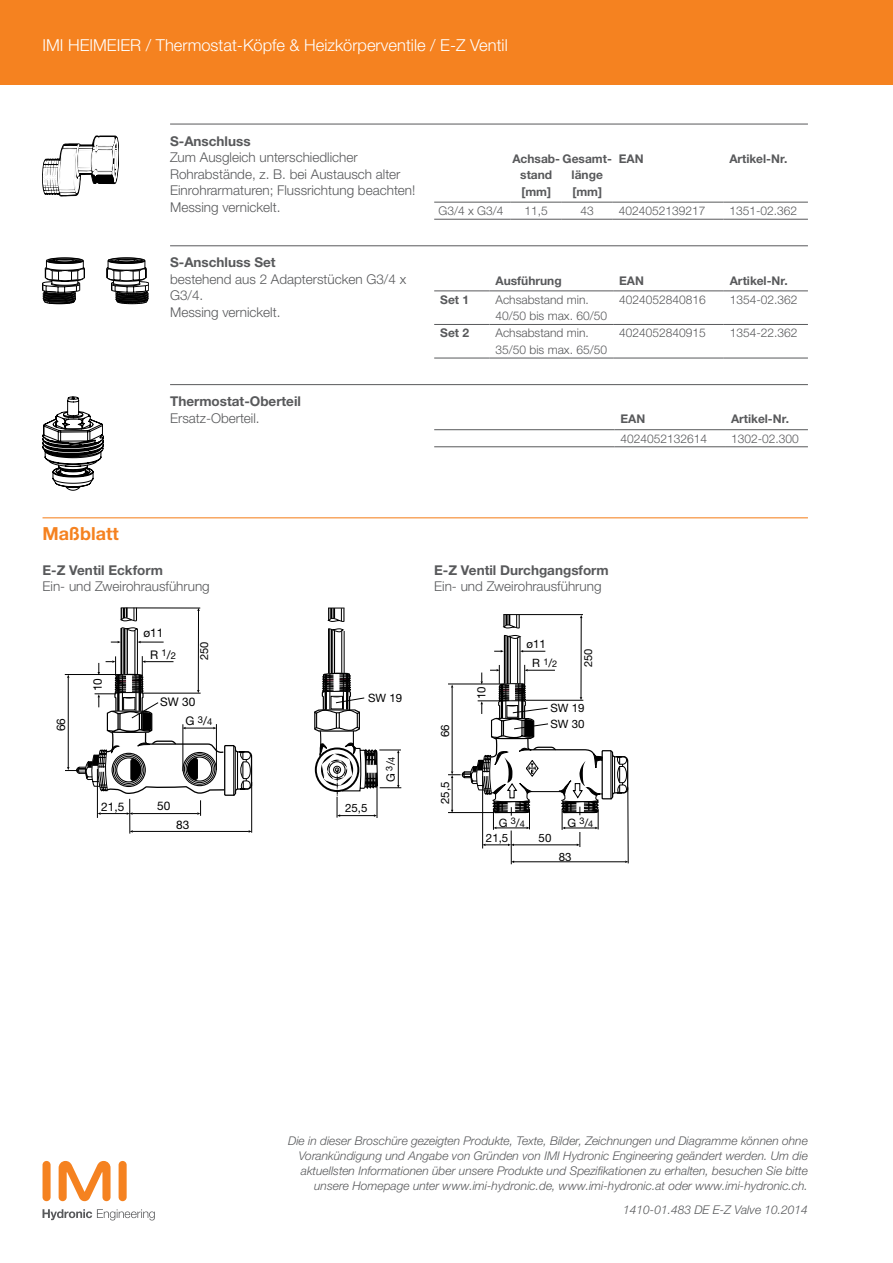
<style>
.page{position:relative;width:893px;height:1263px;background:#fff}
.page>*{position:absolute;margin:0;border:0;box-sizing:border-box;transform-origin:0 0}
.t1{font:700 18px "Helvetica Neue LTW1 G";color:#f58220}
.t2{font:300 16.5px "Helvetica Neue LTW1 G";color:#fff}
.t3{font:300 13.5px/16.5px "Helvetica Neue LTW1 G";color:#58595b}
.t4{font:700 13.5px "Helvetica Neue LTW1 G";color:#58595b}
.t5{font:italic 300 12px/15px "Helvetica Neue LTW1 G";color:#58595b;text-align:right}
.t6{font:300 12px/16.5px "Helvetica Neue LTW1 G";color:#58595b}
.t7{font:700 12px/16.5px "Helvetica Neue LTW1 G";color:#58595b}
.t8{font:11.85px/21.3px "Helvetica Neue";color:#000}
.t9{font:11.55px/16.2px "Helvetica Neue";color:#000}
.t10{font:11.1px "Helvetica Neue";color:#000}
.s1{font-size:9.45px}
.s2{font-size:9.15px}
</style>
<div class="page">
<div style="left:0;top:0;width:893px;height:85px;background:#f58220"></div>
<div style="left:43px;top:1161px;width:8px;height:40px;background:#f58220;border-radius:4px"></div>
<div style="left:119px;top:1161px;width:8px;height:40px;background:#f58220;border-radius:4px"></div>
<svg style="left:59px;top:1161px;width:52px;height:40px"></svg>
<svg style="left:43px;top:1209px;width:112px;height:11px"></svg>
<hr style="left:170px;top:124px;width:638px;height:1px;background:#58595b">
<hr style="left:434px;top:202px;width:77px;height:1px;background:#58595b">
<hr style="left:434px;top:219px;width:77px;height:1px;background:#58595b">
<hr style="left:511px;top:202px;width:51px;height:1px;background:#58595b">
<hr style="left:511px;top:219px;width:51px;height:1px;background:#58595b">
<hr style="left:562px;top:202px;width:51px;height:1px;background:#58595b">
<hr style="left:562px;top:219px;width:51px;height:1px;background:#58595b">
<hr style="left:613px;top:202px;width:110px;height:1px;background:#58595b">
<hr style="left:613px;top:219px;width:110px;height:1px;background:#58595b">
<hr style="left:723px;top:202px;width:85px;height:1px;background:#58595b">
<hr style="left:723px;top:219px;width:85px;height:1px;background:#58595b">
<hr style="left:170px;top:245px;width:638px;height:1px;background:#58595b">
<hr style="left:434px;top:290px;width:55px;height:1px;background:#58595b">
<hr style="left:489px;top:290px;width:124px;height:1px;background:#58595b">
<hr style="left:613px;top:290px;width:111px;height:1px;background:#58595b">
<hr style="left:724px;top:290px;width:84px;height:1px;background:#58595b">
<hr style="left:434px;top:324px;width:55px;height:1px;background:#58595b">
<hr style="left:434px;top:358px;width:55px;height:1px;background:#58595b">
<hr style="left:489px;top:324px;width:124px;height:1px;background:#58595b">
<hr style="left:489px;top:358px;width:124px;height:1px;background:#58595b">
<hr style="left:613px;top:324px;width:111px;height:1px;background:#58595b">
<hr style="left:613px;top:358px;width:111px;height:1px;background:#58595b">
<hr style="left:724px;top:324px;width:84px;height:1px;background:#58595b">
<hr style="left:724px;top:358px;width:84px;height:1px;background:#58595b">
<hr style="left:170px;top:384px;width:638px;height:1px;background:#58595b">
<hr style="left:434px;top:429px;width:180px;height:1px;background:#58595b">
<hr style="left:434px;top:446px;width:180px;height:1px;background:#58595b">
<hr style="left:614px;top:429px;width:111px;height:1px;background:#58595b">
<hr style="left:614px;top:446px;width:111px;height:1px;background:#58595b">
<hr style="left:725px;top:429px;width:83px;height:1px;background:#58595b">
<hr style="left:725px;top:446px;width:83px;height:1px;background:#58595b">
<hr style="left:43px;top:517px;width:765px;height:1px;background:#f58220">
<svg style="left:43px;top:136px;width:76px;height:60px"></svg>
<svg style="left:42px;top:258px;width:107px;height:46px"></svg>
<svg style="left:43px;top:397px;width:61px;height:94px"></svg>
<svg style="left:111px;top:641px;width:9px;height:2px"></svg>
<svg style="left:121px;top:627px;width:17px;height:4px"></svg>
<svg style="left:138px;top:641px;width:26px;height:2px"></svg>
<hr style="left:198px;top:611px;width:1px;height:79px;background:#000">
<hr style="left:121px;top:608px;width:79px;height:1px;background:#000">
<hr style="left:120px;top:628px;width:2px;height:47px;background:#000">
<hr style="left:137px;top:629px;width:1px;height:45px;background:#000">
<hr style="left:134px;top:630px;width:1px;height:46px;background:#000">
<hr style="left:127px;top:629px;width:1px;height:45px;background:#000">
<hr style="left:123px;top:628px;width:2px;height:46px;background:#000">
<svg style="left:64px;top:656px;width:189px;height:178px"></svg>
<svg style="left:120px;top:608px;width:17px;height:13px"></svg>
<svg style="left:328px;top:628px;width:16px;height:4px"></svg>
<hr style="left:344px;top:631px;width:1px;height:42px;background:#000">
<hr style="left:328px;top:629px;width:2px;height:44px;background:#000">
<hr style="left:334px;top:631px;width:1px;height:42px;background:#000">
<hr style="left:341px;top:630px;width:1px;height:43px;background:#000">
<hr style="left:331px;top:629px;width:2px;height:45px;background:#000">
<svg style="left:327px;top:608px;width:17px;height:14px"></svg>
<svg style="left:314px;top:672px;width:87px;height:146px"></svg>
<hr style="left:511px;top:830px;width:1px;height:34px;background:#000">
<svg style="left:506px;top:635px;width:15px;height:4px"></svg>
<hr style="left:581px;top:618px;width:1px;height:79px;background:#000">
<hr style="left:503px;top:614px;width:80px;height:1px;background:#000">
<hr style="left:520px;top:637px;width:1px;height:46px;background:#000">
<hr style="left:504px;top:635px;width:2px;height:49px;background:#000">
<hr style="left:510px;top:637px;width:1px;height:47px;background:#000">
<hr style="left:506px;top:636px;width:3px;height:48px;background:#000">
<hr style="left:517px;top:638px;width:1px;height:45px;background:#000">
<svg style="left:502px;top:615px;width:18px;height:13px"></svg>
<hr style="left:514px;top:861px;width:111px;height:1px;background:#000">
<hr style="left:628px;top:787px;width:1px;height:76px;background:#000">
<svg style="left:448px;top:665px;width:181px;height:187px"></svg>
<svg style="left:520px;top:650px;width:25px;height:2px"></svg>
<svg style="left:494px;top:650px;width:10px;height:2px"></svg>
<h2 class="t2" style="left:43px;top:35px;width:467px">IMI HEIMEIER / Thermostat-Köpfe &amp; Heizkörperventile / E-Z Ventil</h2>
<p class="t4" style="left:170px;top:133px;width:82px">S-Anschluss</p>
<p class="t3" style="left:170px;top:149px;width:247px">Zum Ausgleich unterschiedlicher Rohrabstände, z. B. bei Austausch alter Einrohrarmaturen; Flussrichtung beachten!<br>Messing vernickelt.</p>
<p class="t7" style="left:520px;top:150px;width:93px;text-indent:-8px">Achsab- Gesamt&shy;stand<br>[mm]</p>
<p class="t7" style="left:619px;top:150px;width:26px">EAN</p>
<p class="t7" style="left:729px;top:150px;width:60px">Artikel-Nr.</p>
<p class="t7" style="left:572px;top:167px;width:33px">länge [mm]</p>
<p class="t6" style="left:438px;top:202px;width:66px">G3/4 x G3/4</p>
<p class="t6" style="left:525px;top:202px;width:25px">11,5</p>
<p class="t6" style="left:581px;top:202px;width:15px">43</p>
<p class="t6" style="left:619px;top:202px;width:88px">4024052139217</p>
<p class="t6" style="left:729px;top:202px;width:69px">1351-02.362</p>
<p class="t4" style="left:170px;top:254px;width:107px">S-Anschluss Set</p>
<p class="t3" style="left:170px;top:271px;width:238px">bestehend aus 2 Adapterstücken G3/4 x<br>G3/4.<br>Messing vernickelt.</p>
<p class="t7" style="left:495px;top:272px;width:68px">Ausführung</p>
<p class="t7" style="left:619px;top:272px;width:26px">EAN</p>
<p class="t7" style="left:730px;top:272px;width:60px">Artikel-Nr.</p>
<p class="t7" style="left:440px;top:291px;width:30px">Set 1</p>
<p class="t6" style="left:495px;top:291px;width:113px">Achsabstand min.<br>40/50 bis max. 60/50</p>
<p class="t6" style="left:619px;top:291px;width:88px">4024052840816</p>
<p class="t6" style="left:730px;top:291px;width:69px">1354-02.362</p>
<p class="t7" style="left:440px;top:325px;width:30px">Set 2</p>
<p class="t6" style="left:495px;top:325px;width:113px">Achsabstand min.<br>35/50 bis max. 65/50</p>
<p class="t6" style="left:619px;top:325px;width:88px">4024052840915</p>
<p class="t6" style="left:730px;top:325px;width:69px">1354-22.362</p>
<p class="t4" style="left:170px;top:393px;width:132px">Thermostat-Oberteil</p>
<p class="t3" style="left:170px;top:410px;width:91px">Ersatz-Oberteil.</p>
<p class="t7" style="left:620px;top:411px;width:26px">EAN</p>
<p class="t7" style="left:731px;top:411px;width:60px">Artikel-Nr.</p>
<p class="t6" style="left:620px;top:430px;width:88px">4024052132614</p>
<p class="t6" style="left:731px;top:430px;width:69px">1302-02.300</p>
<h1 class="t1" style="left:43px;top:522px;width:78px">Maßblatt</h1>
<p class="t4" style="left:43px;top:561px;width:122px">E-Z Ventil Eckform</p>
<p class="t3" style="left:43px;top:578px;width:169px">Ein- und Zweirohrausführung</p>
<p class="t8" style="left:50px;top:731px;width:15px;rotate:-90deg">66</p>
<p class="t8" style="left:87px;top:691px;width:15px;rotate:-90deg">10</p>
<p class="t8" style="left:150px;top:622px;width:27px;text-indent:-7px">ø11<br>R <sup>1</sup>/<span class="s1">2</span></p>
<p class="t10" style="left:198px;top:660px;width:20px;rotate:-90deg">250</p>
<p class="t8" style="left:160px;top:691px;width:37px">SW 30</p>
<p class="t8" style="left:186px;top:710px;width:28px">G <sup>3</sup>/<span class="s1">4</span></p>
<p class="t8" style="left:101px;top:795px;width:25px">21,5</p>
<p class="t8" style="left:157px;top:795px;width:15px">50</p>
<p class="t8" style="left:176px;top:814px;width:15px">83</p>
<p class="t9" style="left:368px;top:689px;width:36px">SW 19</p>
<p class="t9" style="left:345px;top:800px;width:24px">25,5</p>
<p class="t9" style="left:382px;top:782px;width:27px;rotate:-90deg">G <sup>3</sup>/<span class="s2">4</span></p>
<p class="t4" style="left:434px;top:561px;width:176px">E-Z Ventil Durchgangsform</p>
<p class="t3" style="left:434px;top:578px;width:169px">Ein- und Zweirohrausführung</p>
<p class="t9" style="left:437px;top:737px;width:14px;rotate:-90deg">66</p>
<p class="t9" style="left:437px;top:804px;width:24px;rotate:-90deg">25,5</p>
<p class="t9" style="left:473px;top:699px;width:14px;rotate:-90deg">10</p>
<p class="t9" style="left:532px;top:634px;width:27px;line-height:19.5px;text-indent:-6px">ø11<br>R <sup>1</sup>/<span class="s2">2</span></p>
<p class="t10" style="left:581px;top:667px;width:20px;rotate:-90deg">250</p>
<p class="t9" style="left:550px;top:699px;width:36px">SW 19<br>SW 30</p>
<p class="t9" style="left:499px;top:814px;width:28px">G <sup>3</sup>/<span class="s2">4</span></p>
<p class="t9" style="left:567px;top:814px;width:27px">G <sup>3</sup>/<span class="s2">4</span></p>
<p class="t9" style="left:486px;top:830px;width:24px">21,5</p>
<p class="t9" style="left:539px;top:830px;width:14px">50</p>
<p class="t9" style="left:559px;top:848px;width:14px">83</p>
<p class="t5" style="left:288px;top:1134px;width:521px">Die in dieser Broschüre gezeigten Produkte, Texte, Bilder, Zeichnungen und Diagramme können ohne Vorankündigung und Angabe von Gründen von IMI Hydronic Engineering geändert werden. Um die aktuellsten Informationen über unsere Produkte und Spezifikationen zu erhalten, besuchen Sie bitte unsere Homepage unter www.imi-hydronic.de, www.imi-hydronic.at oder www.imi-hydronic.ch.</p>
<p class="t5" style="left:623px;top:1202px;width:186px">1410-01.483 DE E-Z Valve 10.2014</p>
</div>
